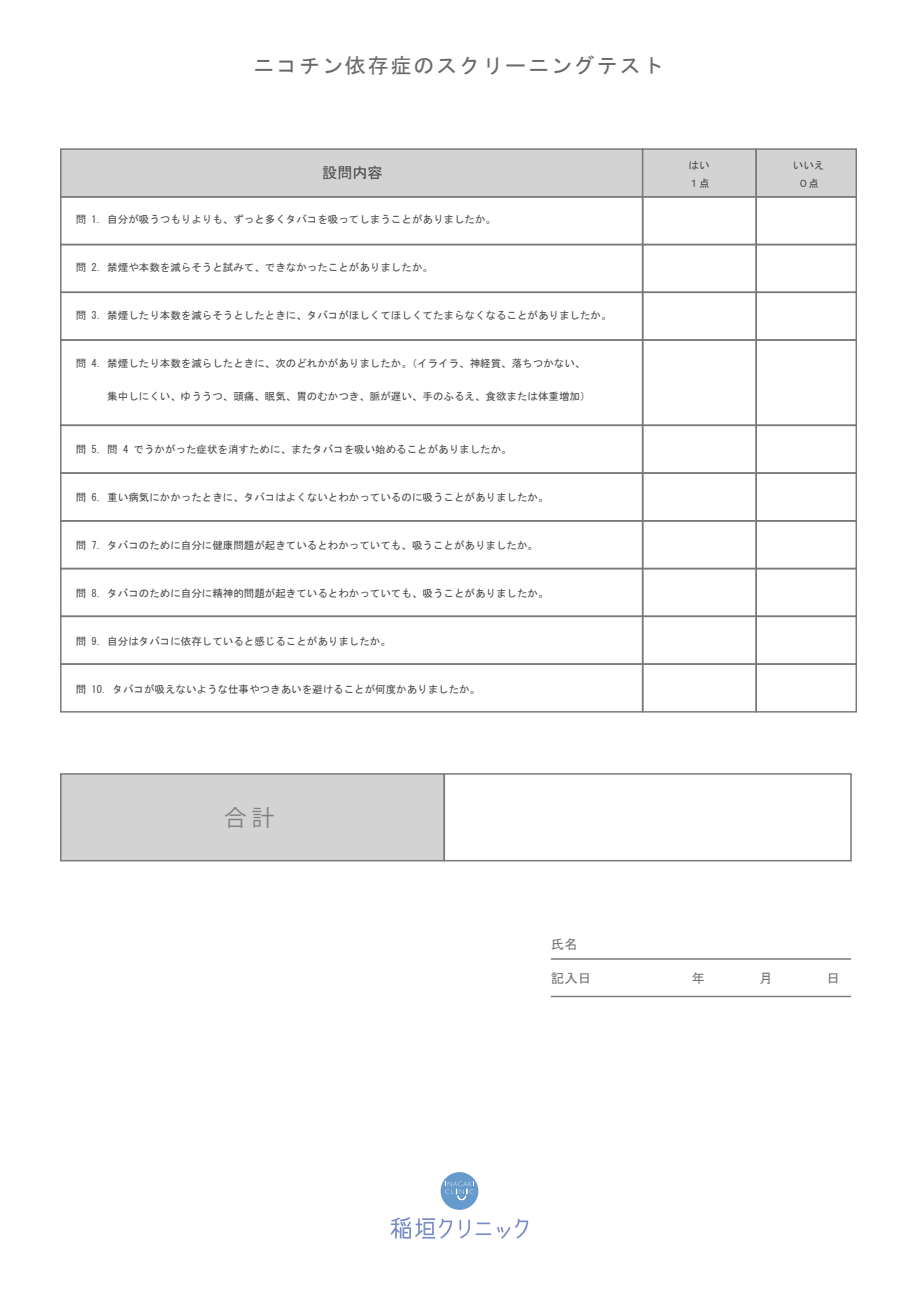
<style>
.page{position:relative;width:919px;height:1289px;background:#fff}
.page>*{position:absolute;margin:0;border:0;box-sizing:border-box;transform-origin:0 0}
.t1{font:22.5px "Koz Go Pr 6 N";color:#7f8184}
.t2{font:21px "MS Gothic";letter-spacing:.09em;color:#67696b}
.t3{font:15px "MS Gothic";color:#4a4a4a}
.t4{font:13.5px "MS Gothic";color:#77787c}
.t5{font:10.5px/18px "MS Gothic";color:#4a4a4a}
</style>
<div class="page">
<svg style="left:390px;top:1217px;width:62px;height:21px"></svg>
<svg style="left:459px;top:1219px;width:32px;height:19px"></svg>
<svg style="left:497px;top:1218px;width:31px;height:20px"></svg>
<div style="left:440px;top:1172px;width:38px;height:37px;background:#69c;border-radius:50%"></div>
<svg style="left:445px;top:1181px;width:29px;height:19px"></svg>
<div style="left:60px;top:148px;width:583px;height:49px;background:#d4d3d3;border:2px solid #79797d"></div>
<div style="left:642px;top:148px;width:115px;height:49px;background:#d4d3d3;border:2px solid #79797d"></div>
<div style="left:755px;top:148px;width:102px;height:49px;background:#d4d3d3;border:2px solid #79797d"></div>
<div style="left:60px;top:196px;width:583px;height:49px;border:2px solid #79797d"></div>
<div style="left:642px;top:196px;width:115px;height:49px;border:2px solid #79797d"></div>
<div style="left:755px;top:196px;width:102px;height:49px;border:2px solid #79797d"></div>
<div style="left:60px;top:244px;width:583px;height:49px;border:2px solid #79797d"></div>
<div style="left:642px;top:244px;width:115px;height:49px;border:2px solid #79797d"></div>
<div style="left:755px;top:244px;width:102px;height:49px;border:2px solid #79797d"></div>
<div style="left:60px;top:291px;width:583px;height:50px;border:2px solid #79797d"></div>
<div style="left:642px;top:291px;width:115px;height:50px;border:2px solid #79797d"></div>
<div style="left:755px;top:291px;width:102px;height:50px;border:2px solid #79797d"></div>
<div style="left:60px;top:339px;width:583px;height:87px;border:2px solid #79797d"></div>
<div style="left:642px;top:339px;width:115px;height:87px;border:2px solid #79797d"></div>
<div style="left:755px;top:339px;width:102px;height:87px;border:2px solid #79797d"></div>
<div style="left:60px;top:424px;width:583px;height:50px;border:2px solid #79797d"></div>
<div style="left:642px;top:424px;width:115px;height:50px;border:2px solid #79797d"></div>
<div style="left:755px;top:424px;width:102px;height:50px;border:2px solid #79797d"></div>
<div style="left:60px;top:472px;width:583px;height:49px;border:2px solid #79797d"></div>
<div style="left:642px;top:472px;width:115px;height:49px;border:2px solid #79797d"></div>
<div style="left:755px;top:472px;width:102px;height:49px;border:2px solid #79797d"></div>
<div style="left:60px;top:520px;width:583px;height:49px;border:2px solid #79797d"></div>
<div style="left:642px;top:520px;width:115px;height:49px;border:2px solid #79797d"></div>
<div style="left:755px;top:520px;width:102px;height:49px;border:2px solid #79797d"></div>
<div style="left:60px;top:568px;width:583px;height:49px;border:2px solid #79797d"></div>
<div style="left:642px;top:568px;width:115px;height:49px;border:2px solid #79797d"></div>
<div style="left:755px;top:568px;width:102px;height:49px;border:2px solid #79797d"></div>
<div style="left:60px;top:615px;width:583px;height:50px;border:2px solid #79797d"></div>
<div style="left:642px;top:615px;width:115px;height:50px;border:2px solid #79797d"></div>
<div style="left:755px;top:615px;width:102px;height:50px;border:2px solid #79797d"></div>
<div style="left:60px;top:663px;width:583px;height:49px;border:2px solid #79797d"></div>
<div style="left:642px;top:663px;width:115px;height:49px;border:2px solid #79797d"></div>
<div style="left:755px;top:663px;width:102px;height:49px;border:2px solid #79797d"></div>
<div style="left:60px;top:773px;width:385px;height:88px;background:#d4d3d3;border:2px solid #79797d"></div>
<div style="left:443px;top:773px;width:408px;height:88px;border:2px solid #79797d"></div>
<hr style="left:551px;top:958px;width:300px;height:1px;background:#7b7c80">
<hr style="left:551px;top:995px;width:300px;height:2px;background:#7b7c80">
<h2 class="t2" style="left:253px;top:55px;width:412px">ニコチン依存症のスクリーニングテスト</h2>
<h3 class="t3" style="left:322px;top:165px;width:61px">設問内容</h3>
<p class="t5" style="left:688px;top:156px;width:22px">はい<br>１点</p>
<p class="t5" style="left:792px;top:156px;width:33px;text-align:center">いいえ<br>０点</p>
<p class="t5" style="left:76px;top:210px;width:422px">問 1. 自分が吸うつもりよりも、ずっと多くタバコを吸ってしまうことがありましたか。</p>
<p class="t5" style="left:76px;top:258px;width:359px">問 2. 禁煙や本数を減らそうと試みて、できなかったことがありましたか。</p>
<p class="t5" style="left:76px;top:306px;width:537px">問 3．禁煙したり本数を減らそうとしたときに、タバコがほしくてほしくてたまらなくなることがありましたか。</p>
<p class="t5" style="left:76px;top:354px;width:511px">問 4. 禁煙したり本数を減らしたときに、次のどれかがありましたか。（イライラ、神経質、落ちつかない、</p>
<p class="t5" style="left:76px;top:387px;width:516px">　　　集中しにくい、ゆううつ、頭痛、眠気、胃のむかつき、脈が遅い、手のふるえ、食欲または体重増加）</p>
<p class="t5" style="left:76px;top:440px;width:437px">問 5. 問 4 でうかがった症状を消すために、またタバコを吸い始めることがありましたか。</p>
<p class="t5" style="left:76px;top:488px;width:474px">問 6. 重い病気にかかったときに、タバコはよくないとわかっているのに吸うことがありましたか。</p>
<p class="t5" style="left:76px;top:536px;width:464px">問 7. タバコのために自分に健康問題が起きているとわかっていても、吸うことがありましたか。</p>
<p class="t5" style="left:76px;top:584px;width:474px">問 8. タバコのために自分に精神的問題が起きているとわかっていても、吸うことがありましたか。</p>
<p class="t5" style="left:76px;top:632px;width:317px">問 9. 自分はタバコに依存していると感じることがありましたか。</p>
<p class="t5" style="left:76px;top:680px;width:406px">問 10. タバコが吸えないような仕事やつきあいを避けることが何度かありましたか。</p>
<h1 class="t1" style="left:224px;top:805px;width:52px">合 計</h1>
<p class="t4" style="left:551px;top:937px;width:28px">氏名</p>
<p class="t4" style="left:551px;top:971px;width:42px">記入日</p>
</div>
